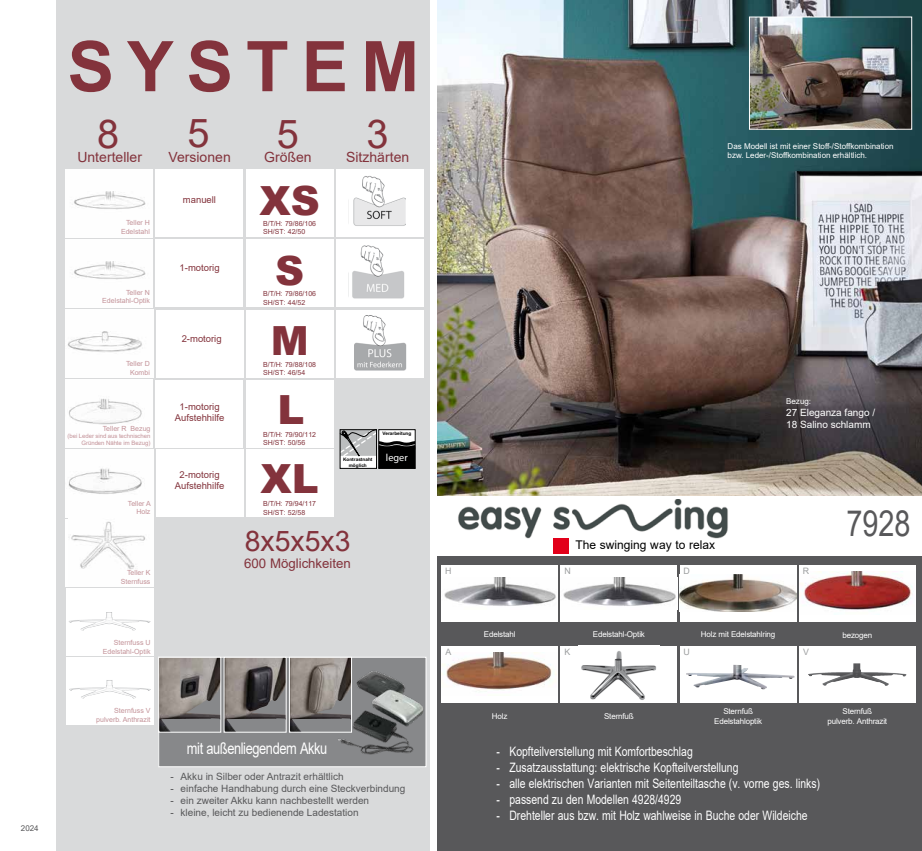
<style>
.page{position:relative;width:922px;height:851px;background:#fff}
.page>*{position:absolute;margin:0;border:0;box-sizing:border-box;transform-origin:0 0}
.t1{font:700 69.8px "Arial";letter-spacing:.185em;color:#83333c}
.t2{font:900 40.2px/69.2px "Arial";color:#83333c;text-align:center}
.t3{font:39.7px "Arial";color:#83333c}
.t4{font:36px "Arial";color:#58585a;scale:.8 1}
.t5{font:28.4px "Arial";color:#83333c}
.t6{font:16px "Arial";letter-spacing:-.03em;color:#fff;scale:.8 1}
.t7{font:14px "Arial";color:#83333c}
.t8{font:13.2px "Arial";color:#83333c}
.t9{font:13px "Arial";color:#fff;scale:.8 1}
.t10{font:12px "Arial";color:#000}
.t11{font:10.3px "Myriad Pro";color:#fff}
.t12{font:10px "Arial";color:#58585a}
.t13{font:10px/12px "Arial";color:#fff}
.t14{font:9.5px/11.3px "Arial";color:#83333c;text-align:center}
.t15{font:8.8px "Arial";color:#9c9e9f}
.t16{font:8px/9.6px "Arial";letter-spacing:-.02em;color:#fff;text-align:center}
.t17{font:8px/9.6px "Arial";color:#fff}
.t18{font:8px "Arial";color:#58585a}
.t19{font:7px/8.4px "Arial";color:#c39298;text-align:right}
.t20{font:7px/8.4px "Arial";color:#83333c}
.t21{font:6px/7.2px "Arial";letter-spacing:-.01em;color:#c39298;text-align:right}
.t22{font:700 4.7px/5.6px "Arial";color:#000;text-align:center}
</style>
<div class="page">
<div style="left:437px;top:556px;width:484px;height:294px;background:#58585a"></div>
<img style="left:437px;top:0;width:484px;height:496px">
<img style="left:750px;top:19px;width:159px;height:109px">
<div style="left:748px;top:17px;width:163px;height:113px;border:1px solid #fff"></div>
<div style="left:57px;top:0;width:373px;height:850px;background:#d9dadb"></div>
<div style="left:156px;top:380px;width:87px;height:68px;background:#fff"></div>
<div style="left:156px;top:449px;width:87px;height:68px;background:#fff"></div>
<div style="left:156px;top:309px;width:87px;height:68px;background:#fff"></div>
<div style="left:156px;top:169px;width:87px;height:68px;background:#fff"></div>
<div style="left:156px;top:239px;width:87px;height:68px;background:#fff"></div>
<div style="left:246px;top:380px;width:87px;height:68px;background:#fff"></div>
<div style="left:246px;top:449px;width:87px;height:68px;background:#fff"></div>
<div style="left:246px;top:239px;width:87px;height:68px;background:#fff"></div>
<div style="left:246px;top:169px;width:87px;height:68px;background:#fff"></div>
<div style="left:246px;top:309px;width:87px;height:68px;background:#fff"></div>
<div style="left:66px;top:518px;width:87px;height:68px;background:#fff"></div>
<img style="left:68px;top:521px;width:77px;height:48px">
<img style="left:66px;top:380px;width:87px;height:68px">
<div style="left:66px;top:449px;width:87px;height:68px;background:#fff"></div>
<img style="left:66px;top:309px;width:87px;height:68px">
<img style="left:66px;top:169px;width:87px;height:68px">
<img style="left:66px;top:239px;width:87px;height:68px">
<div style="left:66px;top:587px;width:87px;height:68px;background:#fff"></div>
<img style="left:69px;top:618px;width:37px;height:8px">
<div style="left:66px;top:656px;width:87px;height:68px;background:#fff"></div>
<img style="left:69px;top:687px;width:37px;height:7px">
<svg style="left:340px;top:429px;width:73px;height:39px;background:#8c8d8d"></svg>
<div style="left:378px;top:429px;width:37px;height:39px;border:1px solid #000"></div>
<div style="left:441px;top:564px;width:116px;height:57px;background:#fff"></div>
<img style="left:444px;top:577px;width:112px;height:29px">
<div style="left:679px;top:645px;width:117px;height:57px;background:#fff"></div>
<img style="left:686px;top:664px;width:108px;height:25px">
<div style="left:799px;top:564px;width:116px;height:57px;background:#fff"></div>
<img style="left:799px;top:571px;width:114px;height:39px">
<div style="left:560px;top:564px;width:117px;height:57px;background:#fff"></div>
<img style="left:563px;top:577px;width:113px;height:29px">
<div style="left:441px;top:645px;width:116px;height:57px;background:#fff"></div>
<img style="left:441px;top:652px;width:115px;height:39px">
<div style="left:679px;top:564px;width:117px;height:57px;background:#fff"></div>
<img style="left:679px;top:574px;width:117px;height:37px">
<div style="left:560px;top:645px;width:117px;height:57px;background:#fff"></div>
<img style="left:581px;top:651px;width:76px;height:49px">
<div style="left:799px;top:645px;width:116px;height:57px;background:#fff"></div>
<img style="left:808px;top:672px;width:44px;height:8px">
<svg style="left:160px;top:658px;width:264px;height:107px;background:#807e7e"></svg>
<img style="left:333px;top:668px;width:91px;height:88px">
<div style="left:158px;top:656px;width:268px;height:111px;border:1px solid #fff"></div>
<img style="left:225px;top:658px;width:11px;height:72px">
<div style="left:223px;top:656px;width:63px;height:76px;border:1px solid #fff"></div>
<img style="left:291px;top:658px;width:10px;height:72px">
<div style="left:289px;top:656px;width:63px;height:76px;border:1px solid #fff"></div>
<img style="left:160px;top:658px;width:11px;height:72px">
<div style="left:158px;top:656px;width:63px;height:76px;border:1px solid #fff"></div>
<img style="left:458px;top:499px;width:270px;height:40px">
<div style="left:553px;top:537px;width:16px;height:16px;background:#e2001a"></div>
<div style="left:336px;top:309px;width:87px;height:68px;background:#fff"></div>
<div style="left:336px;top:169px;width:87px;height:68px;background:#fff"></div>
<div style="left:336px;top:239px;width:87px;height:68px;background:#fff"></div>
<img style="left:348px;top:176px;width:57px;height:50px">
<img style="left:348px;top:245px;width:57px;height:54px">
<img style="left:354px;top:315px;width:53px;height:56px">
<p class="t18" style="left:21px;top:822px;width:19px">2024</p>
<h1 class="t1" style="left:67px;top:17px;width:353px">SYSTEM</h1>
<h3 class="t3" style="left:97px;top:106px;width:24px">8</h3>
<h3 class="t3" style="left:187px;top:106px;width:24px">5</h3>
<h3 class="t3" style="left:277px;top:106px;width:24px">5</h3>
<h3 class="t3" style="left:366px;top:106px;width:24px">3</h3>
<p class="t7" style="left:77px;top:147px;width:66px">Unterteller</p>
<p class="t7" style="left:168px;top:147px;width:64px">Versionen</p>
<p class="t7" style="left:264px;top:147px;width:49px">Größen</p>
<p class="t7" style="left:346px;top:147px;width:65px">Sitzhärten</p>
<p class="t14" style="left:183px;top:194px;width:35px">manuell</p>
<h2 class="t2" style="left:259px;top:165px;width:62px">XS</h2>
<p class="t19" style="left:121px;top:218px;width:30px">Teller H<br>Edelstahl</p>
<p class="t20" style="left:263px;top:219px;width:55px">B/T/H: 79/86/106<br>SH/ST: 42/50</p>
<p class="t14" style="left:179px;top:262px;width:41px">1-motorig</p>
<h2 class="t2" style="left:275px;top:235px;width:31px">S</h2>
<p class="t19" style="left:102px;top:288px;width:49px">Teller N<br>Edelstahl-Optik</p>
<p class="t20" style="left:263px;top:289px;width:55px">B/T/H: 79/86/106<br>SH/ST: 44/52</p>
<p class="t19" style="left:126px;top:359px;width:25px;text-align:center">Teller D<br>Kombi</p>
<p class="t19" style="left:103px;top:424px;width:49px">Teller R Bezug</p>
<p class="t21" style="left:67px;top:432px;width:84px">(bei Leder sind aus technischen<br>Gründen Nähte im Bezug)</p>
<p class="t14" style="left:182px;top:333px;width:41px">2-motorig</p>
<p class="t14" style="left:175px;top:400px;width:51px">1-motorig<br>Aufstehhilfe</p>
<p class="t14" style="left:175px;top:468px;width:51px">2-motorig<br>Aufstehhilfe</p>
<h2 class="t2" style="left:260px;top:304px;width:60px">M<br>L<br>XL</h2>
<p class="t20" style="left:263px;top:360px;width:55px">B/T/H: 79/88/108<br>SH/ST: 46/54</p>
<p class="t20" style="left:263px;top:430px;width:55px">B/T/H: 79/90/112<br>SH/ST: 50/56</p>
<p class="t22" style="left:382px;top:430px;width:30px">Verarbeitung</p>
<p class="t22" style="left:343px;top:456px;width:31px">Kontrastnaht möglich</p>
<p class="t11" style="left:386px;top:451px;width:23px">leger</p>
<p class="t19" style="left:128px;top:499px;width:25px">Teller A<br>Holz</p>
<p class="t20" style="left:263px;top:499px;width:55px">B/T/H: 79/94/117<br>SH/ST: 52/58</p>
<p class="t19" style="left:121px;top:568px;width:31px">Teller K<br>Sternfuss</p>
<h3 class="t5" style="left:245px;top:521px;width:107px">8x5x5x3</h3>
<p class="t8" style="left:244px;top:554px;width:108px">600 Möglichkeiten</p>
<p class="t19" style="left:103px;top:638px;width:49px">Sternfuss U<br>Edelstahl-Optik</p>
<p class="t19" style="left:96px;top:706px;width:56px">Sternfuss V pulverb. Anthrazit</p>
<p class="t6" style="left:187px;top:737px;width:177px">mit außenliegendem Akku</p>
<p class="t12" style="left:171px;top:769px;width:174px">- Akku in Silber oder Antrazit erhältlich</p>
<p class="t12" style="left:171px;top:781px;width:236px">- einfache Handhabung durch eine Steckverbindung</p>
<p class="t12" style="left:171px;top:793px;width:200px">- ein zweiter Akku kann nachbestellt werden</p>
<p class="t12" style="left:171px;top:805px;width:189px">- kleine, leicht zu bedienende Ladestation</p>
<p class="t15" style="left:445px;top:564px;width:8px">H</p>
<p class="t15" style="left:445px;top:645px;width:7px">A</p>
<p class="t17" style="left:727px;top:141px;width:167px">Das Modell ist mit einer Stoff-/Stoffkombination bzw. Leder-/Stoffkombination erhältlich.</p>
<p class="t16" style="left:786px;top:396px;width:26px">Bezug:</p>
<p class="t13" style="left:786px;top:406px;width:90px">27 Eleganza fango /<br>18 Salino schlamm</p>
<p class="t16" style="left:484px;top:629px;width:33px">Edelstahl</p>
<p class="t16" style="left:492px;top:711px;width:17px">Holz</p>
<p class="t10" style="left:575px;top:537px;width:141px">The swinging way to relax</p>
<p class="t15" style="left:564px;top:564px;width:8px">N</p>
<p class="t15" style="left:683px;top:564px;width:8px">D</p>
<p class="t15" style="left:802px;top:564px;width:8px">R</p>
<h3 class="t4" style="left:846px;top:498px;width:82px">7928</h3>
<p class="t15" style="left:564px;top:645px;width:7px">K</p>
<p class="t16" style="left:592px;top:629px;width:53px">Edelstahl-Optik</p>
<p class="t16" style="left:842px;top:630px;width:31px">bezogen</p>
<p class="t16" style="left:700px;top:629px;width:76px">Holz mit Edelstahlring</p>
<p class="t15" style="left:683px;top:645px;width:8px">U</p>
<p class="t15" style="left:802px;top:645px;width:7px">V</p>
<p class="t16" style="left:604px;top:711px;width:31px">Sternfuß</p>
<p class="t16" style="left:827px;top:706px;width:61px">Sternfuß<br>pulverb. Anthrazit</p>
<p class="t16" style="left:714px;top:706px;width:49px">Sternfuß<br>Edelstahloptik</p>
<p class="t9" style="left:496px;top:742px;width:247px">- Kopfteilverstellung mit Komfortbeschlag</p>
<p class="t9" style="left:496px;top:758px;width:304px">- Zusatzausstattung: elektrische Kopfteilverstellung</p>
<p class="t9" style="left:496px;top:774px;width:406px">- alle elektrischen Varianten mit Seitenteiltasche (v. vorne ges. links)</p>
<p class="t9" style="left:496px;top:790px;width:232px">- passend zu den Modellen 4928/4929</p>
<p class="t9" style="left:496px;top:806px;width:390px">- Drehteller aus bzw. mit Holz wahlweise in Buche oder Wildeiche</p>
</div>
